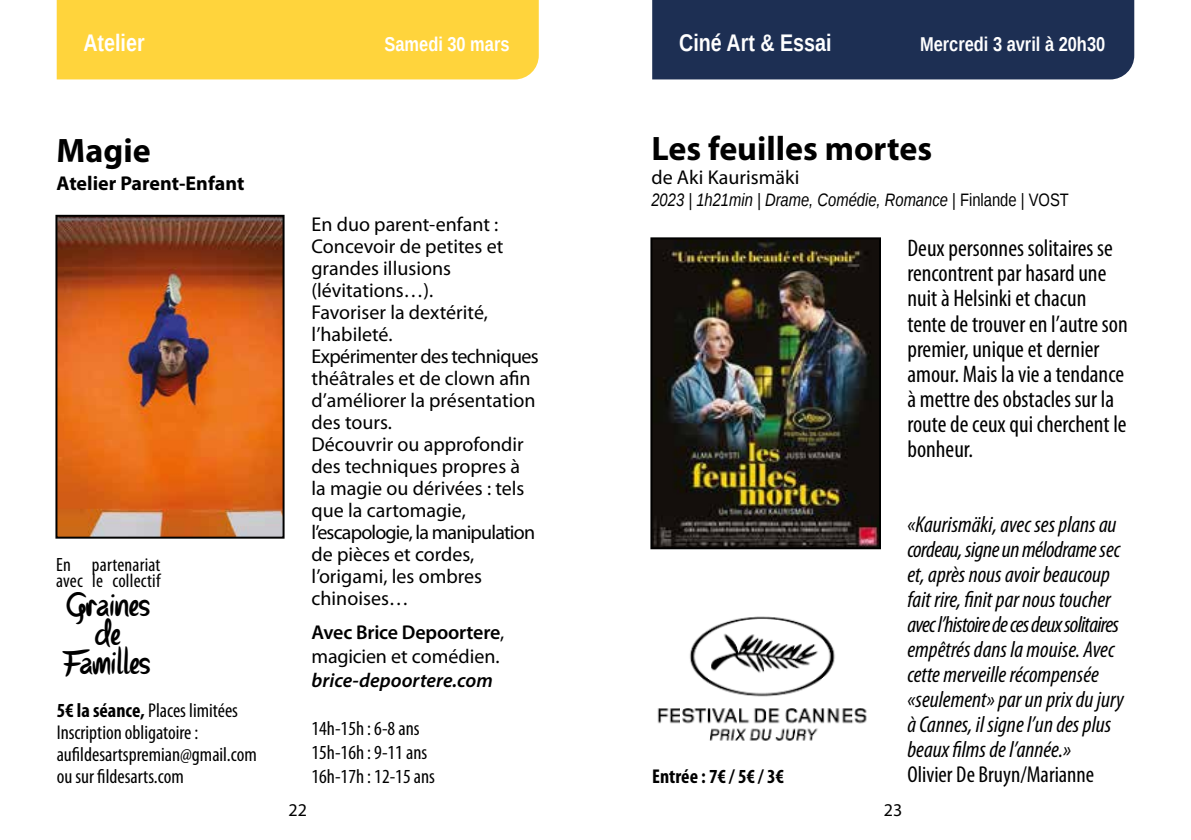
<style>
.page{position:relative;width:1191px;height:840px;background:#fff}
.page>*{position:absolute;margin:0;border:0;box-sizing:border-box;transform-origin:0 0}
.t1{font:700 34px "Myriad Pro";color:#000}
.t2{font:32.2px/28.8px "Parisien Night";color:#000;text-align:center}
.t3{font:condensed 24px/25px "Myriad Pro";color:#000}
.t4{font:700 24px "Liberation Sans Narrow";color:#fff}
.t5{font:italic condensed 23px/25px "Myriad Pro";color:#000}
.t6{font:condensed 23px "Myriad Pro";color:#000}
.t7{font:20px/22px "Myriad Pro";color:#000}
.t8{font:condensed 20px/22px "Myriad Pro";color:#000}
.t9{font:700 20px "Liberation Sans Narrow";color:#fff}
.t10{font:italic 600 20px "Myriad Pro";color:#000}
.t11{font:700 20px "Myriad Pro";color:#000}
.t12{font:700 condensed 20px "Myriad Pro";color:#000}
.t13{font:condensed 19.2px/15.2px "Myriad Pro";letter-spacing:.01em;color:#000}
.t14{font:italic 18px "Liberation Sans Narrow";color:#000}
.t15{font:18px "Myriad Pro";color:#000}
.s1{font-weight:700}
.s2{font-weight:600}
.s3{font-style:normal}
</style>
<div class="page">
<img style="left:58px;top:218px;width:223px;height:317px">
<div style="left:55px;top:215px;width:229px;height:323px;border:2px solid #000"></div>
<img style="left:653px;top:240px;width:225px;height:306px">
<div style="left:650px;top:237px;width:231px;height:312px;border:2px solid #000"></div>
<div style="left:57px;top:0;width:482px;height:79px;background:#ffd43c"></div>
<div style="left:652px;top:0;width:482px;height:79px;background:#1d2f53"></div>
<img style="left:657px;top:616px;width:210px;height:125px">
<p class="t4" style="left:83px;top:26px;width:63px">Atelier</p>
<p class="t9" style="left:384px;top:30px;width:126px">Samedi 30 mars</p>
<p class="t4" style="left:679px;top:26px;width:154px">Ciné Art &amp; Essai</p>
<p class="t9" style="left:920px;top:30px;width:187px">Mercredi 3 avril à 20h30</p>
<h1 class="t1" style="left:57px;top:128px;width:95px">Magie</h1>
<p class="t11" style="left:57px;top:170px;width:189px">Atelier Parent-Enfant</p>
<p class="t13" style="left:56px;top:557px;width:106px">En partenariat avec le collectif</p>
<h2 class="t2" style="left:65px;top:590px;width:87px">Graines de<br>Familles</h2>
<p class="t8" style="left:57px;top:699px;width:201px"><span class="s1">5€ la séance,</span> Places limitées<br>Inscription obligatoire : aufildesartspremian@gmail.com ou sur fildesarts.com</p>
<p class="t7" style="left:311px;top:213px;width:229px">En duo parent-enfant :<br>Concevoir de petites et grandes illusions (lévitations…).<br>Favoriser la dextérité, l’habileté.<br>Expérimenter des techniques théâtrales et de clown afin d’améliorer la présentation des tours.<br>Découvrir ou approfondir des techniques propres à la magie ou dérivées : tels que la cartomagie, l’escapologie, la manipulation de pièces et cordes, l’origami, les ombres chinoises…</p>
<p class="t7" style="left:311px;top:619px;width:194px;line-height:24px"><span class="s2">Avec Brice Depoortere</span>, magicien et comédien.</p>
<p class="t10" style="left:311px;top:667px;width:183px">brice-depoortere.com</p>
<p class="t8" style="left:311px;top:715px;width:125px;line-height:24px">14h-15h : 6-8 ans<br>15h-16h : 9-11 ans<br>16h-17h : 12-15 ans</p>
<h1 class="t1" style="left:651px;top:127px;width:282px">Les feuilles mortes</h1>
<p class="t7" style="left:651px;top:166px;width:150px">de Aki Kaurismäki</p>
<p class="t14" style="left:651px;top:188px;width:419px">2023 | 1h21min | Drame, Comédie, Romance <span class="s3">| Finlande | VOST</span></p>
<p class="t3" style="left:907px;top:235px;width:222px">Deux personnes solitaires se rencontrent par hasard une nuit à Helsinki et chacun tente de trouver en l’autre son premier, unique et dernier amour. Mais la vie a tendance à mettre des obstacles sur la route de ceux qui cherchent le bonheur.</p>
<p class="t5" style="left:907px;top:511px;width:218px">«Kaurismäki, avec ses plans au cordeau, signe un mélodrame sec et, après nous avoir beaucoup fait rire, finit par nous toucher avec l’histoire de ces deux solitaires empêtrés dans la mouise. Avec cette merveille récompensée «seulement» par un prix du jury à Cannes, il signe l’un des plus beaux films de l’année.»</p>
<p class="t12" style="left:652px;top:763px;width:133px">Entrée : 7€ / 5€ / 3€</p>
<p class="t6" style="left:907px;top:760px;width:188px">Olivier De Bruyn/Marianne</p>
<p class="t15" style="left:288px;top:798px;width:20px">22</p>
<p class="t15" style="left:884px;top:798px;width:20px">23</p>
</div>
